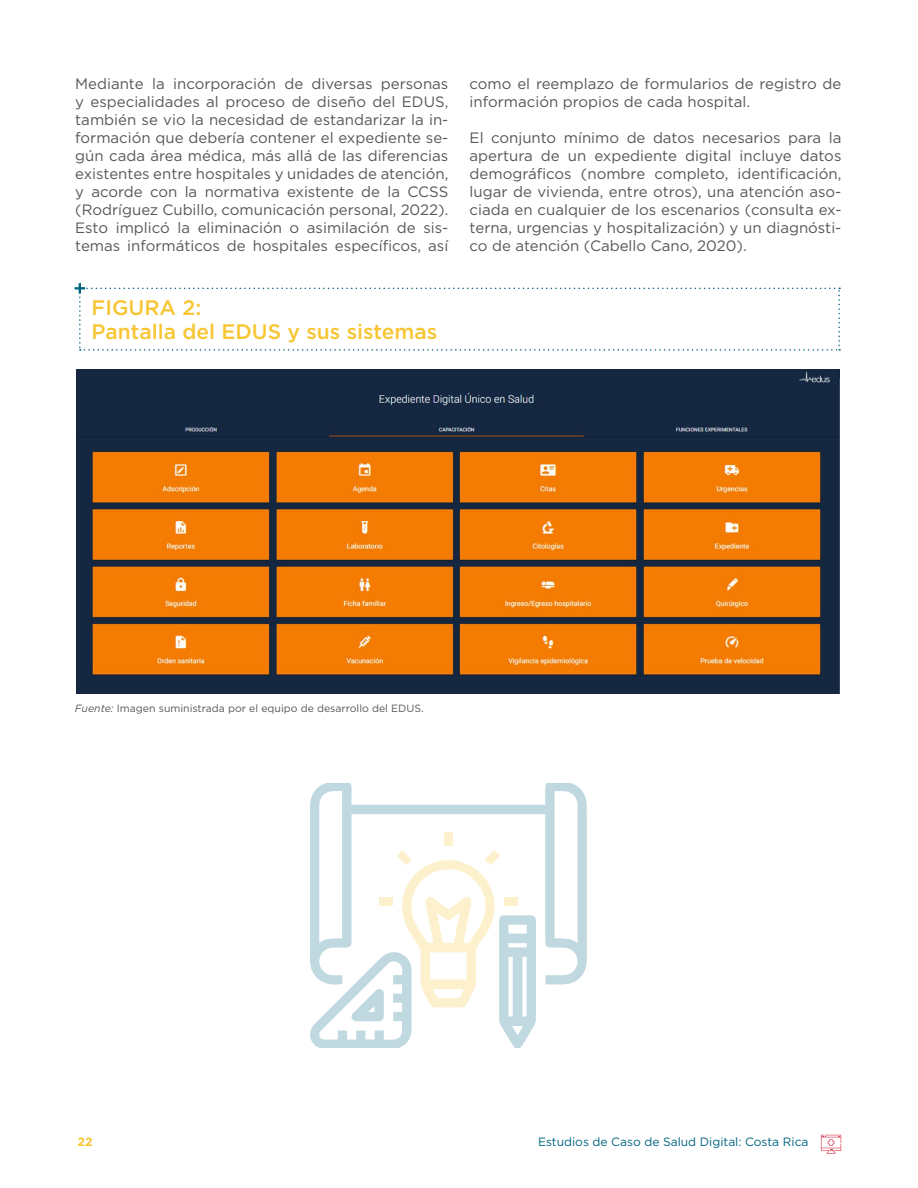
<style>
.page{position:relative;width:918px;height:1188px;background:#fff}
.page>*{position:absolute;margin:0;border:0;box-sizing:border-box;transform-origin:0 0}
.t1{font:500 21px/24px "Gotham";color:#f8c533}
.t2{font:15px/18px "Gotham";color:#575756;text-align:justify}
.t3{font:12px "Gotham";color:#006481}
.t4{font:700 12px "Gotham";color:#f8c533}
.t5{font:10.5px "Gotham";color:#575756}
.s1{font-style:italic}
</style>
<div class="page">
<svg style="left:821px;top:1135px;width:20px;height:19px"></svg>
<svg style="left:75px;top:283px;width:765px;height:68px"></svg>
<img style="left:77px;top:369px;width:763px;height:324px">
<svg style="left:310px;top:783px;width:277px;height:202px"></svg>
<svg style="left:485px;top:850px;width:15px;height:15px"></svg>
<svg style="left:397px;top:850px;width:15px;height:15px"></svg>
<div style="left:444px;top:833px;width:9px;height:13px;background:#fdf0cc"></div>
<svg style="left:310px;top:855px;width:226px;height:193px"></svg>
<p class="t2" style="left:75px;top:74px;width:375px">Mediante la incorporación de diversas personas y especialidades al proceso de diseño del EDUS, también se vio la necesidad de estandarizar la in&shy;formación que debería contener el expediente se&shy;gún cada área médica, más allá de las diferencias existentes entre hospitales y unidades de atención, y acorde con la normativa existente de la CCSS (Rodríguez Cubillo, comunicación personal, 2022).<br>Esto implicó la eliminación o asimilación de sis&shy;temas informáticos de hospitales específicos, así</p>
<p class="t2" style="left:470px;top:74px;width:373px">como el reemplazo de formularios de registro de información propios de cada hospital.</p>
<p class="t2" style="left:470px;top:128px;width:373px">El conjunto mínimo de datos necesarios para la apertura de un expediente digital incluye datos demográficos (nombre completo, identificación, lugar de vivienda, entre otros), una atención aso&shy;ciada en cualquier de los escenarios (consulta ex&shy;terna, urgencias y hospitalización) y un diagnósti&shy;co de atención (Cabello Cano, 2020).</p>
<h1 class="t1" style="left:92px;top:295px;width:347px">FIGURA 2:<br>Pantalla del EDUS y sus sistemas</h1>
<p class="t5" style="left:75px;top:702px;width:350px"><span class="s1">Fuente:</span> Imagen suministrada por el equipo de desarrollo del EDUS.</p>
<p class="t4" style="left:78px;top:1134px;width:16px">22</p>
<p class="t3" style="left:538px;top:1134px;width:272px">Estudios de Caso de Salud Digital: Costa Rica</p>
</div>
